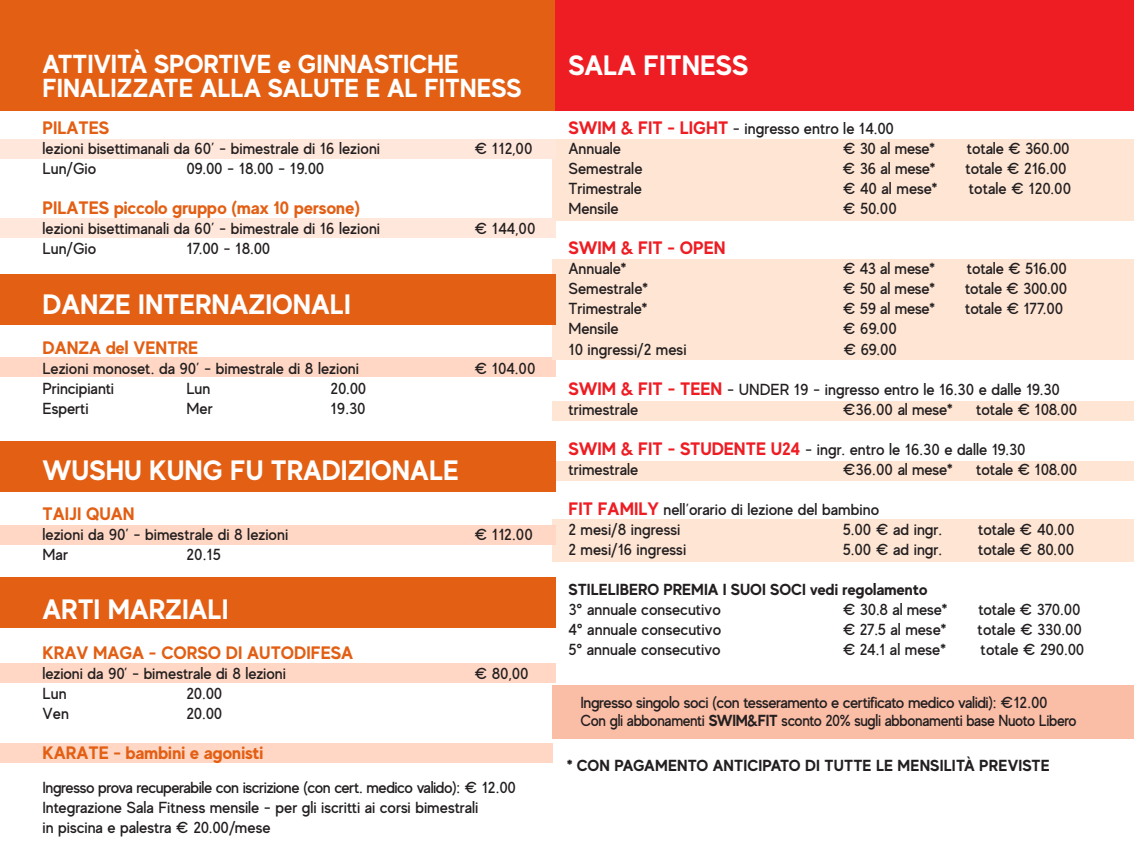
<style>
.page{position:relative;width:1134px;height:851px;background:#fff}
.page>*{position:absolute;margin:0;border:0;box-sizing:border-box;transform-origin:0 0}
.t1{font:700 28px "MADE Evolve Sans";color:#fff}
.t2{font:700 26px/24px "MADE Evolve Sans";color:#fff}
.t3{font:700 18px "MADE Evolve Sans";color:#e25f14}
.t4{font:700 18px "MADE Evolve Sans";color:#ee1d23}
.t5{font:500 16px/20px "MADE Evolve Sans";color:#231f20}
.t6{font:500 16px/18px "MADE Evolve Sans";letter-spacing:-.025em;color:#231f20}
.t7{font:700 16px "MADE Evolve Sans";color:#231f20}
.t8{font:500 16px "MADE Evolve Sans";letter-spacing:-.03em;color:#231f20}
.s1{font-weight:700;font-size:18px;color:#ee1d23}
.s2{font-weight:700}
</style>
<div class="page">
<div style="left:0;top:357px;width:555px;height:20px;background:#ffd7c4"></div>
<div style="left:552px;top:684px;width:582px;height:54px;background:#fabda6"></div>
<div style="left:553px;top:259px;width:581px;height:100px;background:#fee5d4"></div>
<div style="left:553px;top:461px;width:581px;height:19px;background:#fee5d4"></div>
<div style="left:553px;top:519px;width:581px;height:43px;background:#fee5d4"></div>
<div style="left:553px;top:139px;width:581px;height:82px;background:#fee5d4"></div>
<div style="left:0;top:525px;width:555px;height:20px;background:#ffd7c4"></div>
<div style="left:0;top:662px;width:555px;height:20px;background:#ffd7c4"></div>
<div style="left:0;top:139px;width:555px;height:20px;background:#ffe7db"></div>
<div style="left:553px;top:401px;width:581px;height:19px;background:#fee5d4"></div>
<div style="left:0;top:743px;width:552px;height:19px;background:#ffd7c4"></div>
<div style="left:0;top:218px;width:555px;height:20px;background:#ffe7db"></div>
<div style="left:0;top:441px;width:555px;height:50px;background:#e25f14"></div>
<div style="left:0;top:577px;width:555px;height:51px;background:#e25f14"></div>
<div style="left:0;top:274px;width:555px;height:51px;background:#e25f14"></div>
<div style="left:0;top:0;width:555px;height:111px;background:#e25f14"></div>
<div style="left:555px;top:0;width:579px;height:111px;background:#ee1d23"></div>
<h2 class="t2" style="left:43px;top:51px;width:481px">ATTIVITÀ SPORTIVE e GINNASTICHE<br>FINALIZZATE ALLA SALUTE E AL FITNESS</h2>
<p class="t3" style="left:43px;top:117px;width:68px">PILATES</p>
<p class="t5" style="left:43px;top:138px;width:339px">lezioni bisettimanali da 60’ - bimestrale di 16 lezioni</p>
<p class="t5" style="left:475px;top:138px;width:60px">€ 112,00</p>
<p class="t5" style="left:43px;top:158px;width:55px">Lun/Gio</p>
<p class="t8" style="left:187px;top:159px;width:139px">09.00 - 18.00 - 19.00</p>
<p class="t3" style="left:43px;top:197px;width:319px">PILATES piccolo gruppo (max 10 persone)</p>
<p class="t5" style="left:43px;top:218px;width:339px">lezioni bisettimanali da 60’ - bimestrale di 16 lezioni</p>
<p class="t5" style="left:475px;top:218px;width:62px">€ 144,00</p>
<p class="t5" style="left:43px;top:238px;width:55px">Lun/Gio</p>
<p class="t5" style="left:187px;top:238px;width:85px">17.00 - 18.00</p>
<h1 class="t1" style="left:43px;top:286px;width:310px">DANZE INTERNAZIONALI</h1>
<p class="t3" style="left:43px;top:336px;width:157px">DANZA del VENTRE</p>
<p class="t5" style="left:43px;top:358px;width:318px">Lezioni monoset. da 90’ - bimestrale di 8 lezioni</p>
<p class="t5" style="left:475px;top:358px;width:62px">€ 104.00</p>
<p class="t5" style="left:43px;top:378px;width:73px">Principianti</p>
<p class="t5" style="left:187px;top:378px;width:25px">Lun</p>
<p class="t5" style="left:331px;top:378px;width:37px">20.00</p>
<p class="t5" style="left:43px;top:398px;width:48px">Esperti</p>
<p class="t5" style="left:187px;top:398px;width:28px">Mer</p>
<p class="t5" style="left:331px;top:398px;width:37px">19.30</p>
<h1 class="t1" style="left:43px;top:452px;width:418px">WUSHU KUNG FU TRADIZIONALE</h1>
<p class="t3" style="left:43px;top:502px;width:94px">TAIJI QUAN</p>
<p class="t5" style="left:43px;top:523px;width:247px">lezioni da 90’ - bimestrale di 8 lezioni</p>
<p class="t5" style="left:475px;top:523px;width:60px">€ 112.00</p>
<p class="t5" style="left:43px;top:543px;width:27px">Mar</p>
<p class="t5" style="left:187px;top:543px;width:36px">20.15</p>
<h1 class="t1" style="left:43px;top:591px;width:187px">ARTI MARZIALI</h1>
<p class="t3" style="left:43px;top:641px;width:312px">KRAV MAGA - CORSO DI AUTODIFESA</p>
<p class="t5" style="left:43px;top:662px;width:245px">lezioni da 90’ - bimestrale di 8 lezioni</p>
<p class="t5" style="left:475px;top:662px;width:56px">€ 80,00</p>
<p class="t5" style="left:43px;top:682px;width:26px">Lun</p>
<p class="t5" style="left:187px;top:682px;width:37px">20.00</p>
<p class="t5" style="left:43px;top:702px;width:28px">Ven</p>
<p class="t5" style="left:187px;top:702px;width:37px">20.00</p>
<p class="t3" style="left:43px;top:741px;width:223px">KARATE - bambini e agonisti</p>
<p class="t5" style="left:43px;top:777px;width:475px">Ingresso prova recuperabile con iscrizione (con cert. medico valido): € 12.00<br>Integrazione Sala Fitness mensile - per gli iscritti ai corsi bimestrali<br>in piscina e palestra € 20.00/mese</p>
<h1 class="t1" style="left:568px;top:47px;width:181px">SALA FITNESS</h1>
<p class="t5" style="left:568px;top:118px;width:327px"><span class="s1">SWIM &amp; FIT - LIGHT</span> - ingresso entro le 14.00<br>Annuale</p>
<p class="t5" style="left:843px;top:138px;width:94px">€ 30 al mese*</p>
<p class="t5" style="left:967px;top:138px;width:104px">totale € 360.00</p>
<p class="t5" style="left:568px;top:158px;width:76px">Semestrale</p>
<p class="t5" style="left:842px;top:158px;width:95px">€ 36 al mese*</p>
<p class="t5" style="left:965px;top:158px;width:103px">totale € 216.00</p>
<p class="t5" style="left:568px;top:178px;width:75px">Trimestrale</p>
<p class="t5" style="left:843px;top:178px;width:96px">€ 40 al mese*</p>
<p class="t5" style="left:969px;top:178px;width:104px">totale € 120.00</p>
<p class="t5" style="left:568px;top:198px;width:52px">Mensile</p>
<p class="t5" style="left:843px;top:198px;width:56px">€ 50.00</p>
<p class="t4" style="left:568px;top:237px;width:159px">SWIM &amp; FIT - OPEN</p>
<p class="t5" style="left:568px;top:258px;width:60px">Annuale*</p>
<p class="t5" style="left:843px;top:258px;width:94px">€ 43 al mese*</p>
<p class="t5" style="left:967px;top:258px;width:102px">totale € 516.00</p>
<p class="t5" style="left:568px;top:278px;width:81px">Semestrale*</p>
<p class="t5" style="left:843px;top:278px;width:94px">€ 50 al mese*</p>
<p class="t5" style="left:965px;top:278px;width:104px">totale € 300.00</p>
<p class="t5" style="left:568px;top:298px;width:81px">Trimestrale*</p>
<p class="t5" style="left:843px;top:298px;width:94px">€ 59 al mese*</p>
<p class="t5" style="left:965px;top:298px;width:100px">totale € 177.00</p>
<p class="t5" style="left:568px;top:318px;width:52px">Mensile</p>
<p class="t5" style="left:843px;top:318px;width:56px">€ 69.00</p>
<p class="t5" style="left:568px;top:338px;width:120px">10 ingressi/2 mesi</p>
<p class="t5" style="left:843px;top:338px;width:55px">€ 69.00</p>
<p class="t5" style="left:568px;top:378px;width:493px"><span class="s1">SWIM &amp; FIT - TEEN</span> - UNDER 19 - ingresso entro le 16.30 e dalle 19.30 trimestrale</p>
<p class="t5" style="left:843px;top:398px;width:111px">€36.00 al mese*</p>
<p class="t5" style="left:976px;top:398px;width:102px">totale € 108.00</p>
<p class="t5" style="left:568px;top:438px;width:459px"><span class="s1">SWIM &amp; FIT - STUDENTE U24</span> - ingr. entro le 16.30 e dalle 19.30 trimestrale</p>
<p class="t5" style="left:843px;top:458px;width:111px">€36.00 al mese*</p>
<p class="t5" style="left:976px;top:458px;width:102px">totale € 108.00</p>
<p class="t5" style="left:568px;top:498px;width:312px"><span class="s1">FIT FAMILY</span> nell’orario di lezione del bambino<br>2 mesi/8 ingressi</p>
<p class="t5" style="left:843px;top:518px;width:101px">5.00 € ad ingr.</p>
<p class="t5" style="left:978px;top:518px;width:98px">totale € 40.00</p>
<p class="t5" style="left:568px;top:538px;width:119px">2 mesi/16 ingressi</p>
<p class="t5" style="left:843px;top:538px;width:101px">5.00 € ad ingr.</p>
<p class="t5" style="left:978px;top:538px;width:98px">totale € 80.00</p>
<p class="t7" style="left:568px;top:578px;width:361px">STILELIBERO PREMIA I SUOI SOCI vedi regolamento</p>
<p class="t5" style="left:568px;top:598px;width:154px">3° annuale consecutivo</p>
<p class="t5" style="left:843px;top:598px;width:106px">€ 30.8 al mese*</p>
<p class="t5" style="left:978px;top:598px;width:104px">totale € 370.00</p>
<p class="t5" style="left:568px;top:618px;width:154px">4° annuale consecutivo</p>
<p class="t5" style="left:843px;top:618px;width:105px">€ 27.5 al mese*</p>
<p class="t5" style="left:978px;top:618px;width:106px">totale € 330.00</p>
<p class="t5" style="left:568px;top:638px;width:154px">5° annuale consecutivo</p>
<p class="t5" style="left:843px;top:638px;width:105px">€ 24.1 al mese*</p>
<p class="t5" style="left:980px;top:638px;width:105px">totale € 290.00</p>
<p class="t6" style="left:580px;top:693px;width:498px">Ingresso singolo soci (con tesseramento e certificato medico validi): €12.00<br>Con gli abbonamenti <span class="s2">SWIM&amp;FIT</span> sconto 20% sugli abbonamenti base Nuoto Libero</p>
<p class="t7" style="left:567px;top:755px;width:484px">* CON PAGAMENTO ANTICIPATO DI TUTTE LE MENSILITÀ PREVISTE</p>
</div>
